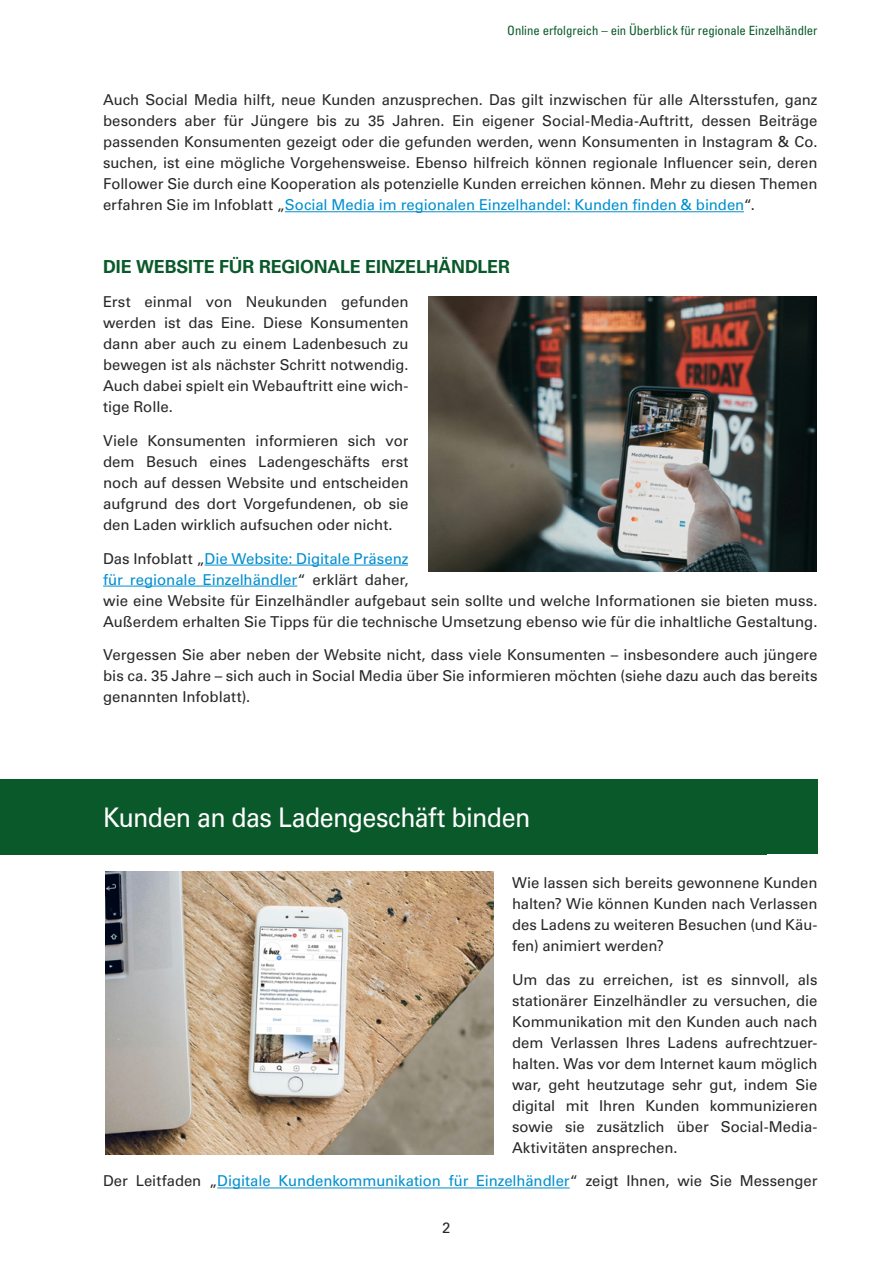
<style>
.page{position:relative;width:893px;height:1263px;background:#fff}
.page>*{position:absolute;margin:0;border:0;box-sizing:border-box;transform-origin:0 0}
.t1{font:27px "Univers LT Std";letter-spacing:-.025em;color:#fff;scale:.93 1}
.t2{font:700 18px "Univers LT Std";letter-spacing:-.005em;color:#0a592a}
.t3{font:15px/21px "Univers LT Std";color:#282827;text-align:justify}
.t4{font:15px "Univers LT Std";letter-spacing:-.005em;color:#008fcf}
.t5{font:condensed 12.75px "Univers LT Std";color:#0a592a}
.s1{color:#008fcf}
.s2{color:#282827}
</style>
<div class="page">
<hr style="left:285px;top:211px;width:459px;height:1px;background:#008fcf">
<hr style="left:205px;top:565px;width:204px;height:1px;background:#008fcf">
<hr style="left:103px;top:586px;width:194px;height:1px;background:#008fcf">
<hr style="left:217px;top:1187px;width:353px;height:1px;background:#008fcf">
<div style="left:0;top:779px;width:767px;height:75px;background:#0a592a"></div>
<div style="left:103px;top:779px;width:714px;height:75px;background:#0a592a"></div>
<img style="left:428px;top:296px;width:388px;height:275px">
<img style="left:105px;top:871px;width:389px;height:283px">
<p class="t5" style="left:507px;top:23px;width:312px">Online erfolgreich – ein Überblick für regionale Einzelhändler</p>
<p class="t3" style="left:103px;top:90px;width:716px">Auch Social Media hilft, neue Kunden anzusprechen. Das gilt inzwischen für alle Altersstufen, ganz besonders aber für Jüngere bis zu 35 Jahren. Ein eigener Social-Media-Auftritt, dessen Beiträge passenden Konsumenten gezeigt oder die gefunden werden, wenn Konsumenten in Instagram &amp; Co. suchen, ist eine mögliche Vorgehensweise. Ebenso hilfreich können regionale Influencer sein, deren Follower Sie durch eine Kooperation als potenzielle Kunden erreichen können. Mehr zu diesen Themen erfahren Sie im Infoblatt „<span class="s1">Social Media im regionalen Einzelhandel: Kunden finden &amp; binden</span>“.</p>
<p class="t2" style="left:103px;top:256px;width:408px">DIE WEBSITE FÜR REGIONALE EINZELHÄNDLER</p>
<p class="t3" style="left:103px;top:291px;width:307px">Erst einmal von Neukunden gefunden werden ist das Eine. Diese Konsumenten dann aber auch zu einem Ladenbesuch zu bewegen ist als nächster Schritt notwendig.<br>Auch dabei spielt ein Webauftritt eine wich&shy;tige Rolle.</p>
<p class="t3" style="left:103px;top:430px;width:307px">Viele Konsumenten informieren sich vor dem Besuch eines Ladengeschäfts erst noch auf dessen Website und entscheiden aufgrund des dort Vorgefundenen, ob sie den Laden wirklich aufsuchen oder nicht.</p>
<p class="t3" style="left:103px;top:548px;width:716px;text-align:left">Das Infoblatt „<span class="s1">Die Website: Digitale Präsenz<br>für regionale Einzelhändler</span>“ erklärt daher,<br>wie eine Website für Einzelhändler aufgebaut sein sollte und welche Informationen sie bieten muss.<br>Außerdem erhalten Sie Tipps für die technische Umsetzung ebenso wie für die inhaltliche Gestaltung.</p>
<p class="t3" style="left:103px;top:645px;width:716px">Vergessen Sie aber neben der Website nicht, dass viele Konsumenten – insbesondere auch jüngere bis ca. 35 Jahre – sich auch in Social Media über Sie informieren möchten (siehe dazu auch das bereits genannten Infoblatt).</p>
<h1 class="t1" style="left:103px;top:801px;width:461px">Kunden an das Ladengeschäft binden</h1>
<p class="t3" style="left:512px;top:872px;width:307px">Wie lassen sich bereits gewonnene Kunden halten? Wie können Kunden nach Verlassen des Ladens zu weiteren Besuchen (und Käu&shy;fen) animiert werden?</p>
<p class="t3" style="left:512px;top:969px;width:307px">Um das zu erreichen, ist es sinnvoll, als stationärer Einzelhändler zu versuchen, die Kommunikation mit den Kunden auch nach dem Verlassen Ihres Ladens aufrechtzuer&shy;halten. Was vor dem Internet kaum möglich war, geht heutzutage sehr gut, indem Sie digital mit Ihren Kunden kommunizieren sowie sie zusätzlich über Social-Media-Aktivitäten ansprechen.</p>
<p class="t4" style="left:103px;top:1172px;width:716px"><span class="s2">Der Leitfaden „</span>Digitale Kundenkommunikation für Einzelhändler<span class="s2">“ zeigt Ihnen, wie Sie Messenger</span></p>
<p class="t3" style="left:442px;top:1217px;width:10px">2</p>
</div>
